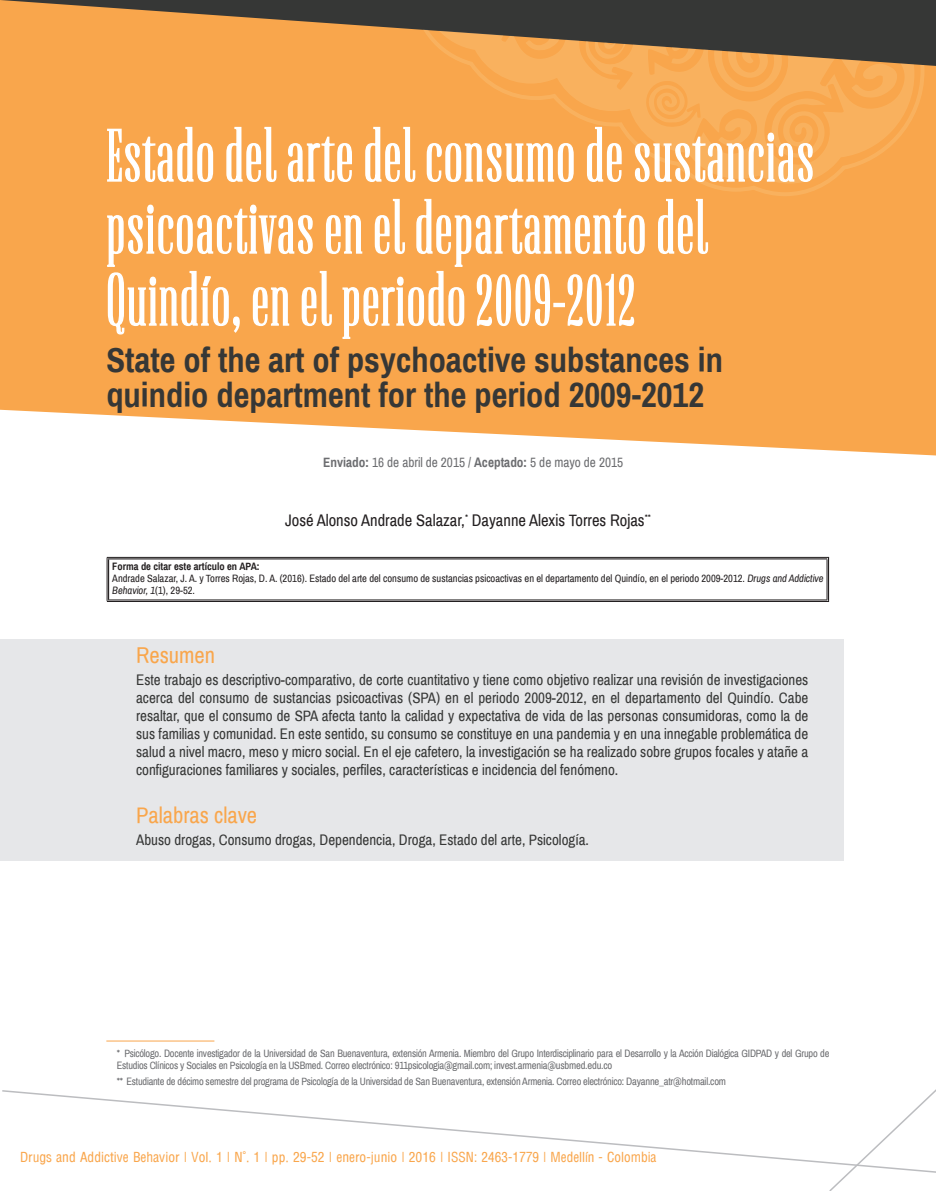
<style>
.page{position:relative;width:936px;height:1191px;background:#fff}
.page>*{position:absolute;margin:0;border:0;box-sizing:border-box;transform-origin:0 0}
.t1{font:73.5px/72px "Flenja";letter-spacing:.02em;color:#fff}
.t2{font:700 34.5px/34.5px "Archivo Narrow";color:#363736}
.t3{font:22.5px "Archivo Narrow";color:#f9a64c}
.t4{font:16.5px "Archivo Narrow";color:#231f20}
.t5{font:15px/18px "Archivo Narrow";color:#363736;text-align:justify}
.t6{font:13.5px "Arena Condensed";color:#f9a64c}
.t7{font:13.5px "Archivo Narrow";color:#6c6d70}
.t8{font:10.5px/11.7px "Archivo Narrow";letter-spacing:-.02em;color:#6c6d70}
.t9{font:10.5px/12.1px "Archivo Narrow";color:#231f20}
.s1{font-weight:700}
.s2{font-style:italic}
</style>
<div class="page">
<div style="left:0;top:639px;width:843px;height:221px;background:#e6e7e9"></div>
<svg style="left:0;top:66px;width:935px;height:389px;background:#f9af5e"></svg>
<svg style="left:0;top:0;width:935px;height:66px;background:#986e41"></svg>
<svg style="left:410px;top:28px;width:516px;height:170px;background:#f0a24c"></svg>
<svg style="left:422px;top:28px;width:492px;height:155px;background:#da984f"></svg>
<svg style="left:106px;top:126px;width:108px;height:57px;background:#fabc79"></svg>
<svg style="left:225px;top:126px;width:52px;height:57px;background:#fabd7a"></svg>
<svg style="left:287px;top:136px;width:66px;height:47px;background:#fabe7d"></svg>
<svg style="left:364px;top:126px;width:52px;height:57px;background:#fabd7a"></svg>
<svg style="left:426px;top:142px;width:148px;height:41px"></svg>
<svg style="left:586px;top:126px;width:36px;height:57px"></svg>
<svg style="left:634px;top:132px;width:179px;height:51px;background:#fac080"></svg>
<svg style="left:657px;top:198px;width:51px;height:57px"></svg>
<svg style="left:106px;top:198px;width:539px;height:142px;background:#f9b56b"></svg>
<hr style="left:106px;top:1040px;width:108px;height:1px;background:#f9a64c">
<hr style="left:107px;top:557px;width:722px;height:1px;background:#231f20">
<hr style="left:108px;top:558px;width:719px;height:1px;background:#231f20">
<hr style="left:108px;top:599px;width:719px;height:1px;background:#231f20">
<hr style="left:107px;top:601px;width:722px;height:1px;background:#231f20">
<hr style="left:107px;top:557px;width:1px;height:44px;background:#231f20">
<hr style="left:108px;top:559px;width:1px;height:41px;background:#231f20">
<hr style="left:826px;top:559px;width:1px;height:41px;background:#231f20">
<hr style="left:827px;top:557px;width:2px;height:44px;background:#231f20">
<svg style="left:2px;top:1090px;width:825px;height:74px"></svg>
<svg style="left:827px;top:1090px;width:108px;height:101px"></svg>
<h1 class="t1" style="left:106px;top:121px;width:709px">Estado del arte del consumo de sustancias psicoactivas en el departamento del<br>Quindío, en el periodo 2009-2012</h1>
<h2 class="t2" style="left:106px;top:343px;width:618px">State of the art of psychoactive substances in quindio department for the period 2009-2012</h2>
<p class="t7" style="left:323px;top:454px;width:301px"><span class="s1">Enviado:</span> 16 de abril de 2015 / <span class="s1">Aceptado:</span> 5 de mayo de 2015</p>
<p class="t4" style="left:285px;top:510px;width:367px">José Alonso Andrade Salazar,<sup>*</sup> Dayanne Alexis Torres Rojas<sup>**</sup></p>
<p class="t9" style="left:112px;top:560px;width:713px"><span class="s1">Forma de citar este artículo en APA:<br></span>Andrade Salazar, J. A. y Torres Rojas, D. A. (2016). Estado del arte del consumo de sustancias psicoactivas en el departamento del Quindío, en el periodo 2009-2012. <span class="s2">Drugs and Addictive<br>Behavior, 1</span>(1), 29-52.</p>
<h3 class="t3" style="left:136px;top:641px;width:80px">Resumen</h3>
<p class="t5" style="left:136px;top:671px;width:673px">Este trabajo es descriptivo-comparativo, de corte cuantitativo y tiene como objetivo realizar una revisión de investigaciones acerca del consumo de sustancias psicoactivas (SPA) en el periodo 2009-2012, en el departamento del Quindío. Cabe resaltar, que el consumo de SPA afecta tanto la calidad y expectativa de vida de las personas consumidoras, como la de sus familias y comunidad. En este sentido, su consumo se constituye en una pandemia y en una innegable problemática de salud a nivel macro, meso y micro social. En el eje cafetero, la investigación se ha realizado sobre grupos focales y atañe a configuraciones familiares y sociales, perfiles, características e incidencia del fenómeno.</p>
<h3 class="t3" style="left:136px;top:801px;width:123px">Palabras clave</h3>
<p class="t5" style="left:136px;top:831px;width:454px">Abuso drogas, Consumo drogas, Dependencia, Droga, Estado del arte, Psicología.</p>
<p class="t8" style="left:117px;top:1047px;width:714px">* Psicólogo. Docente investigador de la Universidad de San Buenaventura, extensión Armenia. Miembro del Grupo Interdisciplinario para el Desarrollo y la Acción Dialógica GIDPAD y del Grupo de<br>Estudios Clínicos y Sociales en Psicología en la USBmed. Correo electrónico: 911psicologia@gmail.com; invest.armenia@usbmed.edu.co</p>
<p class="t8" style="left:117px;top:1075px;width:610px">** Estudiante de décimo semestre del programa de Psicología de la Universidad de San Buenaventura, extensión Armenia. Correo electrónico: Dayanne_atr@hotmail.com</p>
<p class="t6" style="left:20px;top:1149px;width:638px">Drugs and Addictive Behavior | Vol. 1 | N°. 1 | pp. 29-52 | enero-junio | 2016 | ISSN: 2463-1779 | Medellín - Colombia</p>
</div>
